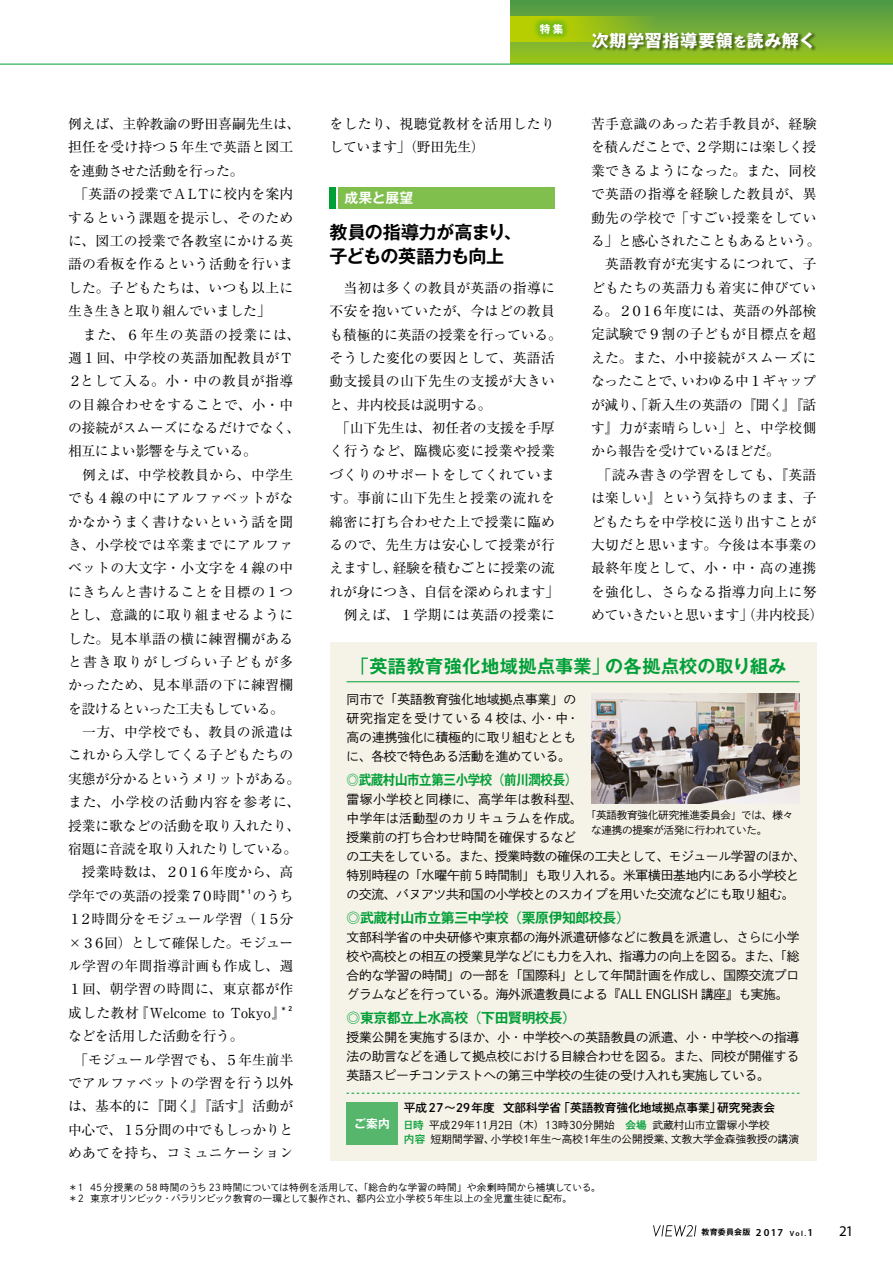
<style>
.page{position:relative;width:893px;height:1263px;background:#fff}
.page>*{position:absolute;margin:0;border:0;box-sizing:border-box;transform-origin:0 0}
.t1{font:700 18px "Gothic MB101 Pr 6 N De";letter-spacing:.025em;color:#009f37}
.t2{font:700 18px/23.4px "Gothic MB101 Pro De";letter-spacing:-.035em;color:#000}
.t3{font:700 16.95px "Gothic MB101 Pr 6 N";letter-spacing:.035em;color:#fff}
.t4{font:14.85px "Myriad Pro";color:#000}
.t5{font:13.8px/23.4px "Ryumin Pro";letter-spacing:.02em;color:#000}
.t6{font:13.8px/23.4px "Ryumin Pro";letter-spacing:-.01em;color:#000}
.t7{font:700 13.8px "Gothic MB101 Pr 6 N De";letter-spacing:-.025em;color:#009f37}
.t8{font:700 13.8px "Gothic MB101 Pr 6 N De";letter-spacing:-.025em;color:#009f37;scale:.9 1}
.t9{font:700 13.8px "Gothic MB101 Pro De";letter-spacing:-.005em;color:#fff}
.t10{font:12.75px/18.9px "Shuei Go Kin Std L";letter-spacing:-.015em;color:#000}
.t11{font:500 11.7px "Gothic MB101 Pr 6 N";letter-spacing:-.005em;color:#000}
.t12{font:700 11.7px "Gothic MB101 Pr 6 N De";color:#fff}
.t13{font:10.65px/14.9px "Shuei Go Kin Std L";letter-spacing:.01em;color:#000}
.t14{font:10.65px/14.9px "Shuei Go Kin Std L";letter-spacing:-.025em;color:#000}
.t15{font:700 10.65px "Gothic MB101 Pr 6 N";color:#fff}
.t16{font:9.6px/11.7px "Shuei Go Kin Std L";letter-spacing:.015em;color:#000}
.t17{font:700 7.95px "Gothic MB101 Pro De";letter-spacing:.025em;color:#000}
.t18{font:6.45px "Shuei Go Kin Std B";color:#000}
.s1{font-size:13.65px}
.s2{font-family:"Gothic MB101 Pr 6 N";font-weight:400}
.s3{font-family:"Shuei Go Kin Std B";font-weight:400}
.s4{font-family:"Shuei Go Kin Std B";color:#009f37}
.s5{font-family:"Myriad Pro";font-weight:600;font-size:10.65px}
.s6{font-family:"Myriad Pro";font-weight:600;font-size:7.5px}
</style>
<div class="page">
<div style="left:510px;top:0;width:383px;height:64px;background:linear-gradient(to bottom,#4e984b,#9bc51d)"></div>
<div style="left:330px;top:642px;width:486px;height:519px;background:#f5f2e7"></div>
<div style="left:347px;top:1102px;width:51px;height:43px;background:#56b66b"></div>
<hr style="left:0;top:64px;width:893px;height:1px;background:#009f37">
<hr style="left:347px;top:681px;width:452px;height:1px;background:#009f37">
<svg style="left:347px;top:1093px;width:452px;height:1px"></svg>
<svg style="left:653px;top:1225px;width:43px;height:11px"></svg>
<svg style="left:510px;top:16px;width:149px;height:25px"></svg>
<div style="left:592px;top:32px;width:225px;height:21px;background:#000;opacity:.5"></div>
<div style="left:532px;top:16px;width:39px;height:25px;background:#65b51c;opacity:.8"></div>
<div style="left:338px;top:187px;width:217px;height:21px;background:#80bf4e"></div>
<div style="left:330px;top:187px;width:6px;height:21px;background:#009f37"></div>
<img style="left:591px;top:693px;width:208px;height:111px">
<p class="t5" style="left:68px;top:111px;width:234px">例えば、主幹教諭の野田喜嗣先生は、担任を受け持つ５年生で英語と図工を連動させた活動を行った。<br>　「英語の授業でＡＬＴに校内を案内するという課題を提示し、そのために、図工の授業で各教室にかける英語の看板を作るという活動を行いました。子どもたちは、いつも以上に生き生きと取り組んでいました」<br>　また、６年生の英語の授業には、週１回、中学校の英語加配教員がＴ<br>２として入る。小・中の教員が指導の目線合わせをすることで、小・中の接続がスムーズになるだけでなく、相互によい影響を与えている。<br>　例えば、中学校教員から、中学生でも４線の中にアルファベットがなかなかうまく書けないという話を聞き、小学校では卒業までにアルファベットの大文字・小文字を４線の中にきちんと書けることを目標の１つとし、意識的に取り組ませるようにした。見本単語の横に練習欄があると書き取りがしづらい子どもが多かったため、見本単語の下に練習欄を設けるといった工夫もしている。　一方、中学校でも、教員の派遣はこれから入学してくる子どもたちの実態が分かるというメリットがある。また、小学校の活動内容を参考に、授業に歌などの活動を取り入れたり、宿題に音読を取り入れたりしている。　授業時数は、２０１６年度から、高学年での英語の授業７０時間</p>
<p class="t5" style="left:68px;top:883px;width:227px;text-align:justify;text-indent:184px">のうち１２時間分をモジュール学習（１５分×３６回）として確保した。モジュール学習の年間指導計画も作成し、週１回、朝学習の時間に、東京都が作成した教材『Welcome to Tokyo』</p>
<p class="t18" style="left:240px;top:887px;width:14px">＊１</p>
<p class="t18" style="left:280px;top:1004px;width:14px">＊２</p>
<p class="t6" style="left:68px;top:1023px;width:227px">などを活用した活動を行う。<br>　「モジュール学習でも、５年生前半でアルファベットの学習を行う以外は、基本的に『聞く』『話す』活動が中心で、１５分間の中でもしっかりとめあてを持ち、コミュニケーション</p>
<p class="t15" style="left:540px;top:20px;width:25px">特集</p>
<p class="t3" style="left:592px;top:26px;width:225px">次期学習指導要領<span class="s1">を</span>読み解く</p>
<p class="t5" style="left:591px;top:111px;width:234px">苦手意識のあった若手教員が、経験を積んだことで、２学期には楽しく授業できるようになった。また、同校で英語の指導を経験した教員が、異動先の学校で「すごい授業をしている」と感心されたこともあるという。　英語教育が充実するにつれて、子どもたちの英語力も着実に伸びている。２０１６年度には、英語の外部検定試験で９割の子どもが目標点を超えた。また、小中接続がスムーズになったことで、いわゆる中１ギャップが減り、「新入生の英語の『聞く』『話す』力が素晴らしい」と、中学校側から報告を受けているほどだ。<br>　「読み書きの学習をしても、『英語は楽しい』という気持ちのまま、子どもたちを中学校に送り出すことが大切だと思います。今後は本事業の最終年度として、小・中・高の連携を強化し、さらなる指導力向上に努めていきたいと思います」（井内校長）</p>
<h1 class="t1" style="left:351px;top:651px;width:437px"><span class="s2">「</span>英語教育強化地域拠点事業<span class="s2">」</span>の各拠点校の取り組み</h1>
<p class="t10" style="left:347px;top:690px;width:234px">同市で「英語教育強化地域拠点事業」の研究指定を受けている４校は、小・中・高の連携強化に積極的に取り組むとともに、各校で特色ある活動を進めている。</p>
<p class="t8" style="left:347px;top:768px;width:258px">◎武蔵村山市立第三小学校<span class="s2">（</span>前川潤校長<span class="s2">）</span></p>
<p class="t10" style="left:347px;top:790px;width:461px">雷塚小学校と同様に、高学年は教科型、<br>中学年は活動型のカリキュラムを作成。<br>授業前の打ち合わせ時間を確保するなど<br>の工夫をしている。また、授業時数の確保の工夫として、モジュール学習のほか、特別時程の「水曜午前５時間制」も取り入れる。米軍横田基地内にある小学校との交流、バヌアツ共和国の小学校とのスカイプを用いた交流などにも取り組む。</p>
<p class="t7" style="left:347px;top:906px;width:285px">◎武蔵村山市立第三中学校<span class="s2">（</span>栗原伊知郎校長<span class="s2">）</span></p>
<p class="t10" style="left:347px;top:928px;width:454px;text-align:justify">文部科学省の中央研修や東京都の海外派遣研修などに教員を派遣し、さらに小学校や高校との相互の授業見学などにも力を入れ、指導力の向上を図る。また、「総合的な学習の時間」の一部を「国際科」として年間計画を作成し、国際交流プログラムなどを行っている。海外派遣教員による『ALL ENGLISH 講座』も実施。</p>
<p class="t7" style="left:347px;top:1006px;width:231px">◎東京都立上水高校<span class="s2">（</span>下田賢明校長<span class="s2">）</span></p>
<p class="t10" style="left:347px;top:1027px;width:454px;text-align:justify">授業公開を実施するほか、小・中学校への英語教員の派遣、小・中学校への指導法の助言などを通して拠点校における目線合わせを図る。また、同校が開催する英語スピーチコンテストへの第三中学校の生徒の受け入れも実施している。</p>
<p class="t11" style="left:404px;top:1098px;width:373px"><span class="s3">平成27〜29年度</span> 文部科学省「英語教育強化地域拠点事業」研究発表会</p>
<p class="t13" style="left:403px;top:1117px;width:398px"><span class="s4">日時</span>平成29年１１月２日（木）１３時３０分開始　<span class="s4">会場</span>武蔵村山市立雷塚小学校<br><span class="s4">内容</span>短期間学習、小学校１年生〜高校１年生の公開授業、文教大学金森強教授の講演</p>
<p class="t5" style="left:330px;top:111px;width:227px">をしたり、視聴覚教材を活用したりしています」（野田先生）</p>
<p class="t9" style="left:344px;top:186px;width:70px">成果と展望</p>
<h1 class="t2" style="left:330px;top:218px;width:194px">教員の指導力が高まり、子どもの英語力も向上</h1>
<p class="t5" style="left:330px;top:275px;width:234px">　当初は多くの教員が英語の指導に不安を抱いていたが、今はどの教員も積極的に英語の授業を行っている。そうした変化の要因として、英語活動支援員の山下先生の支援が大きいと、井内校長は説明する。<br>　「山下先生は、初任者の支援を手厚く行うなど、臨機応変に授業や授業づくりのサポートをしてくれています。事前に山下先生と授業の流れを綿密に打ち合わせた上で授業に臨めるので、先生方は安心して授業が行えますし、経験を積むごとに授業の流れが身につき、自信を深められます」　例えば、１学期には英語の授業に</p>
<p class="t14" style="left:591px;top:808px;width:204px;text-indent:-5px">「英語教育強化研究推進委員会」では、様々な連携の提案が活発に行われていた。</p>
<p class="t12" style="left:354px;top:1114px;width:37px">ご案内</p>
<p class="t16" style="left:68px;top:1181px;width:534px">＊１ 45 分授業の 58 時間のうち 23 時間については特例を活用して、「総合的な学習の時間」や余剰時間から補填している。＊２東京オリンピック・パラリンピック教育の一環として製作され、都内公立小学校５年生以上の全児童生徒に配布。</p>
<p class="t17" style="left:702px;top:1226px;width:113px">教育委員会版 <span class="s5">2017</span> <span class="s6">Vol.</span><span class="s5">1</span></p>
<p class="t4" style="left:839px;top:1222px;width:16px">21</p>
</div>
